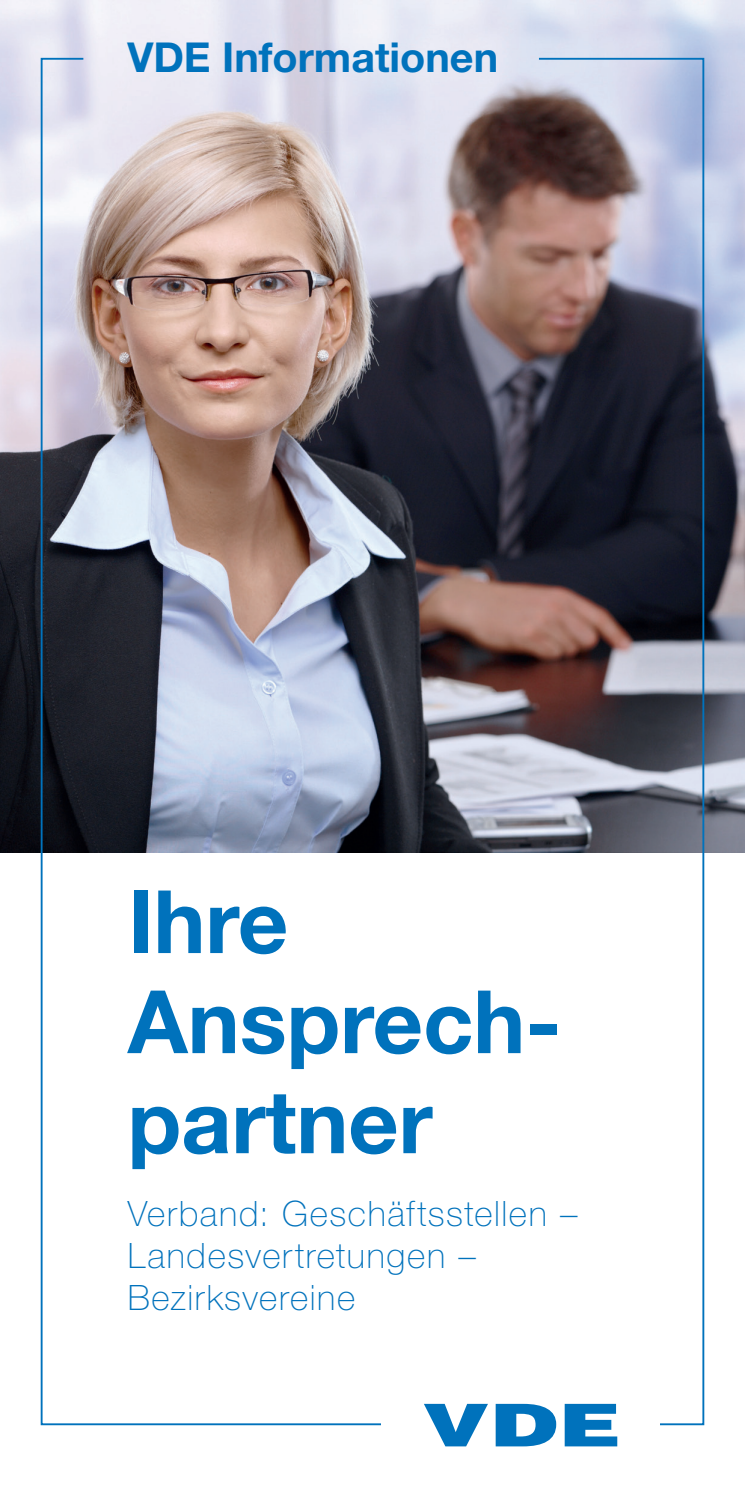
<style>
.page{position:relative;width:745px;height:1489px;background:#fff}
.page>*{position:absolute;margin:0;border:0;box-sizing:border-box;transform-origin:0 0}
.t1{font:700 87.5px/100px "Helvetica Neue LT Std";color:#0072bc}
.t2{font:700 41.25px "Helvetica Neue LT Std";color:#0072bc}
.t3{font:100 35px/42px "Helvetica Neue LT Std";letter-spacing:.045em;color:#0072bc}
</style>
<div class="page">
<img style="left:0;top:0;width:744px;height:852px">
<img style="left:40px;top:57px;width:664px;height:1368px">
<div style="left:381px;top:1394px;width:278px;height:57px;background:#fff"></div>
<svg style="left:424px;top:1403px;width:63px;height:43px"></svg>
<svg style="left:495px;top:1403px;width:61px;height:43px"></svg>
<svg style="left:564px;top:1403px;width:53px;height:43px"></svg>
<p class="t2" style="left:127px;top:31px;width:372px">VDE Informationen</p>
<h1 class="t1" style="left:128px;top:869px;width:434px">Ihre<br>Ansprech&shy;partner</h1>
<p class="t3" style="left:128px;top:1192px;width:451px">Verband: Geschäftsstellen –<br>Landesvertretungen –<br>Bezirksvereine</p>
</div>
